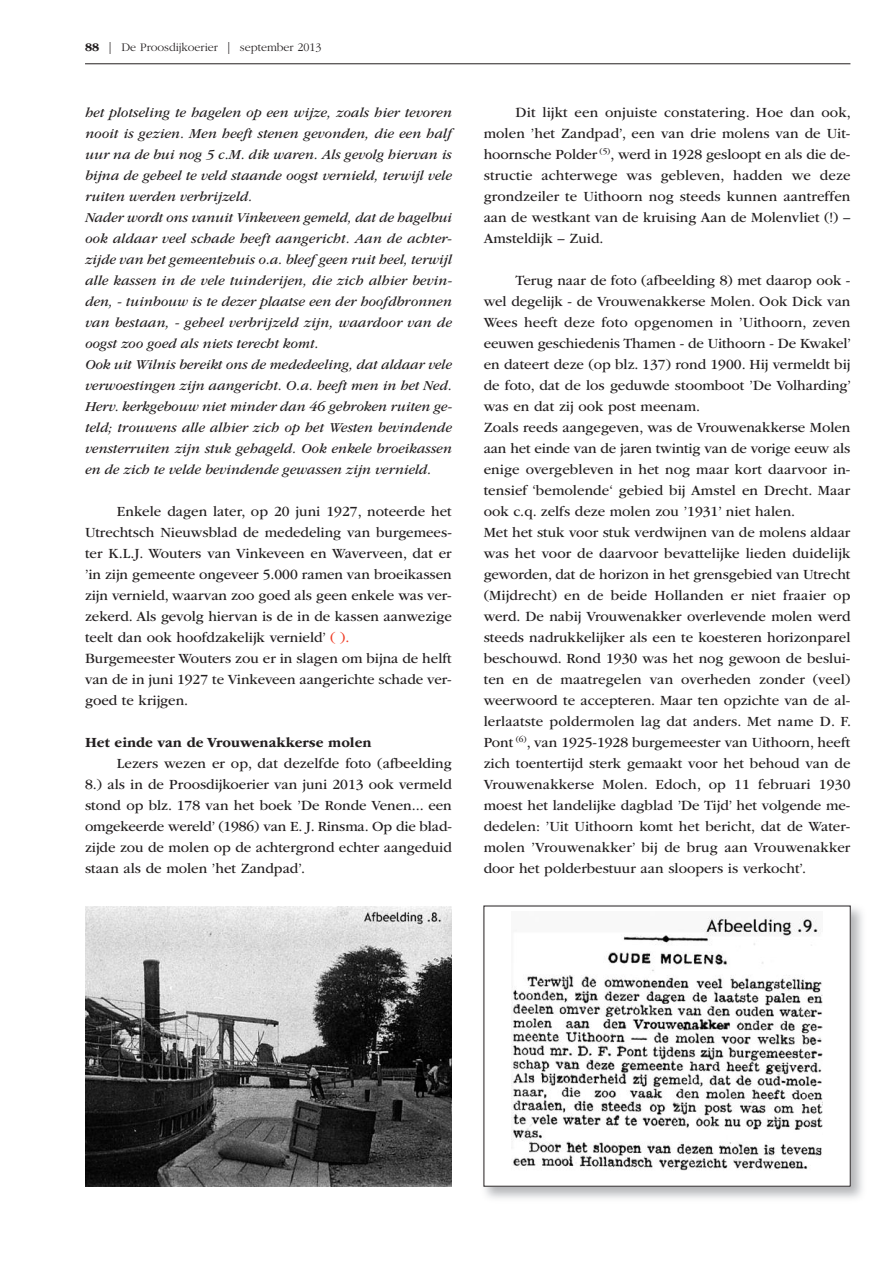
<style>
.page{position:relative;width:893px;height:1263px;background:#fff}
.page>*{position:absolute;margin:0;border:0;box-sizing:border-box;transform-origin:0 0}
.t1{font:14.7px/21px "ITC Garamond Std";color:#231f20}
.t2{font:700 14.7px "ITC Garamond Std";color:#231f20}
.t3{font:italic 14.25px/21px "ITC Garamond Std";color:#231f20}
.t4{font:300 12px "ITC Garamond Std";color:#231f20}
.s1{font-weight:700}
.s2{color:#ef3c25}
</style>
<div class="page">
<img style="left:85px;top:907px;width:367px;height:279px">
<img style="left:483px;top:905px;width:380px;height:294px">
<div style="left:484px;top:906px;width:366px;height:280px;background:#fff"></div>
<img style="left:511px;top:917px;width:312px;height:254px">
<hr style="left:85px;top:64px;width:765px;height:1px;background:#231f20">
<p class="t4" style="left:85px;top:43px;width:238px"><span class="s1">88</span> | De Proosdijkoerier | september 2013</p>
<p class="t3" style="left:85px;top:103px;width:368px">het plotseling te hagelen op een wijze, zoals hier tevoren nooit is gezien. Men heeft stenen gevonden, die een half uur na de bui nog 5 c.M. dik waren. Als gevolg hiervan is bijna de geheel te veld staande oogst vernield, terwijl vele ruiten werden verbrijzeld.<br>Nader wordt ons vanuit Vinkeveen gemeld, dat de hagelbui ook aldaar veel schade heeft aangericht. Aan de achter&shy;zijde van het gemeentehuis o.a. bleef geen ruit heel, terwijl alle kassen in de vele tuinderijen, die zich alhier bevin&shy;den, - tuinbouw is te dezer plaatse een der hoofdbronnen van bestaan, - geheel verbrijzeld zijn, waardoor van de oogst zoo goed als niets terecht komt.<br>Ook uit Wilnis bereikt ons de mededeeling, dat aldaar vele verwoestingen zijn aangericht. O.a. heeft men in het Ned.<br>Herv. kerkgebouw niet minder dan 46 gebroken ruiten ge&shy;teld; trouwens alle alhier zich op het Westen bevindende vensterruiten zijn stuk gehageld. Ook enkele broeikassen en de zich te velde bevindende gewassen zijn vernield.</p>
<p class="t1" style="left:85px;top:502px;width:368px;text-indent:32px">enkele dagen later, op 20 juni 1927, noteerde het utrechtsch nieuwsblad de mededeling van burgemees&shy;ter k.l.j. Wouters van vinkeveen en Waverveen, dat er ’in zijn gemeente ongeveer 5.000 ramen van broeikassen zijn vernield, waarvan zoo goed als geen enkele was ver&shy;zekerd. als gevolg hiervan is de in de kassen aanwezige teelt dan ook hoofdzakelijk vernield’ <span class="s2">( ).<br></span>Burgemeester Wouters zou er in slagen om bijna de helft van de in juni 1927 te vinkeveen aangerichte schade ver&shy;goed te krijgen.</p>
<p class="t2" style="left:85px;top:737px;width:288px">Het einde van de Vrouwenakkerse molen</p>
<p class="t1" style="left:85px;top:754px;width:368px;text-align:justify;text-indent:32px">lezers wezen er op, dat dezelfde foto (afbeelding 8.) als in de Proosdijkoerier van juni 2013 ook vermeld stond op blz. 178 van het boek ’de ronde venen... een omgekeerde wereld’ (1986) van e. j. rinsma. op die blad&shy;zijde zou de molen op de achtergrond echter aangeduid staan als de molen ’het zandpad’.</p>
<p class="t1" style="left:484px;top:103px;width:369px;text-align:justify;text-indent:32px">dit lijkt een onjuiste constatering. hoe dan ook, molen ’het zandpad’, een van drie molens van de uit&shy;hoornsche Polder <sup>(5)</sup>, werd in 1928 gesloopt en als die de&shy;structie achterwege was gebleven, hadden we deze grondzeiler te uithoorn nog steeds kunnen aantreffen aan de westkant van de kruising aan de Molenvliet (!) – amsteldijk – zuid.</p>
<p class="t1" style="left:484px;top:271px;width:369px;text-indent:32px">terug naar de foto (afbeelding 8) met daarop ook - wel degelijk - de vrouwenakkerse Molen. ook dick van Wees heeft deze foto opgenomen in ’uithoorn, zeven eeuwen geschiedenis thamen - de uithoorn - de kwakel’ en dateert deze (op blz. 137) rond 1900. hij vermeldt bij de foto, dat de los geduwde stoomboot ’de volharding’ was en dat zij ook post meenam.<br>zoals reeds aangegeven, was de vrouwenakkerse Molen aan het einde van de jaren twintig van de vorige eeuw als enige overgebleven in het nog maar kort daarvoor in&shy;tensief ‘bemolende‘ gebied bij amstel en drecht. Maar ook c.q. zelfs deze molen zou ’1931’ niet halen.<br>Met het stuk voor stuk verdwijnen van de molens aldaar was het voor de daarvoor bevattelijke lieden duidelijk geworden, dat de horizon in het grensgebied van utrecht (Mijdrecht) en de beide hollanden er niet fraaier op werd. de nabij vrouwenakker overlevende molen werd steeds nadrukkelijker als een te koesteren horizonparel beschouwd. rond 1930 was het nog gewoon de beslui&shy;ten en de maatregelen van overheden zonder (veel) weerwoord te accepteren. Maar ten opzichte van de al&shy;lerlaatste poldermolen lag dat anders. Met name d. F.<br>Pont <sup>(6)</sup>, van 1925-1928 burgemeester van uithoorn, heeft zich toentertijd sterk gemaakt voor het behoud van de vrouwenakkerse Molen. edoch, op 11 februari 1930 moest het landelijke dagblad ’de tijd’ het volgende me&shy;dedelen: ’uit uithoorn komt het bericht, dat de Water&shy;molen ’vrouwenakker’ bij de brug aan vrouwenakker door het polderbestuur aan sloopers is verkocht’.</p>
</div>
